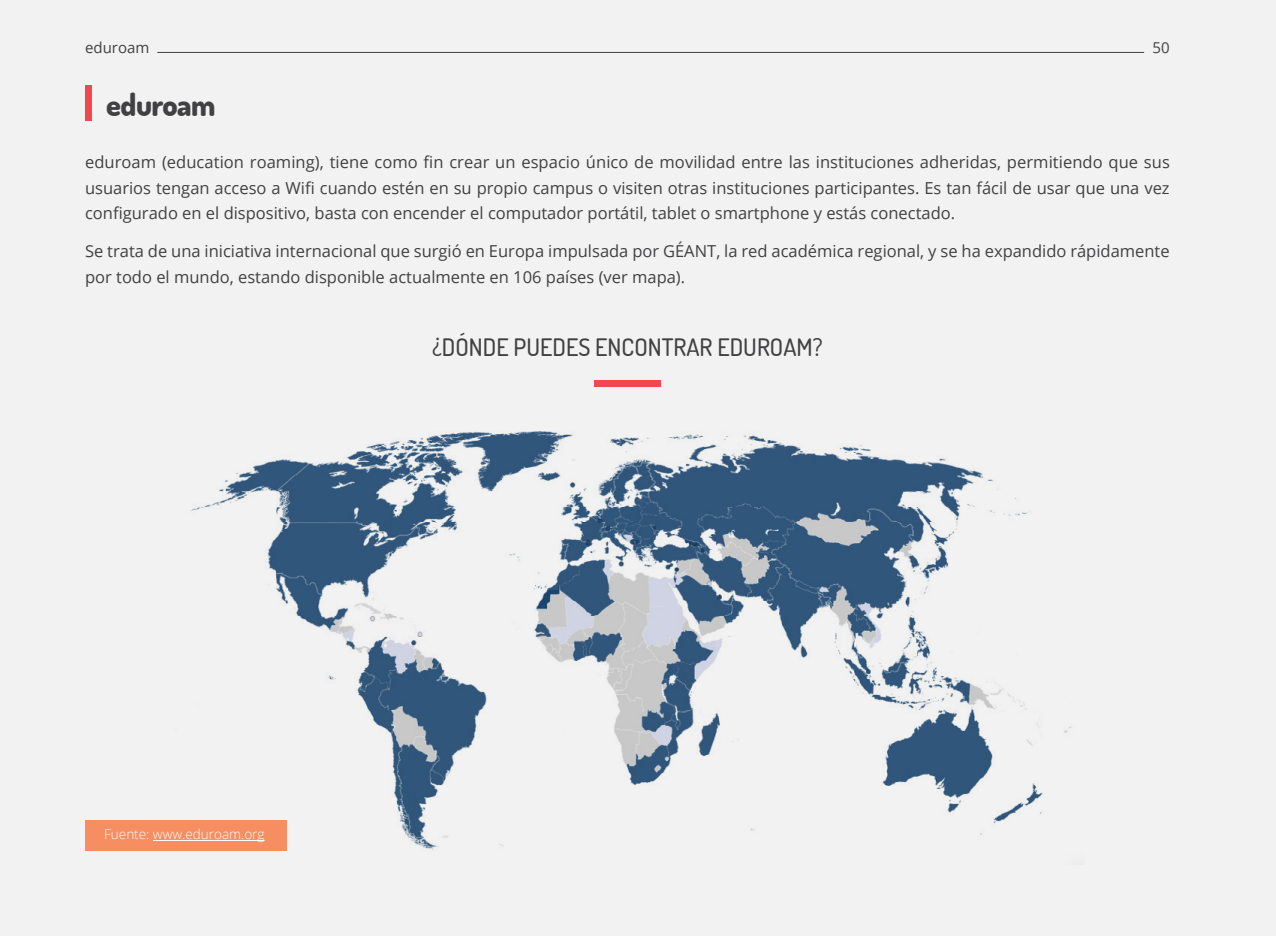
<style>
.page{position:relative;width:1276px;height:936px;background:#fff}
.page>*{position:absolute;margin:0;border:0;box-sizing:border-box;transform-origin:0 0}
.t1{font:800 30px "Dosis";letter-spacing:-.02em;color:#414042}
.t2{font:500 24px "Dosis";color:#414042}
.t3{font:16.5px/25.5px "Open Sans";color:#414042;text-align:justify}
.t4{font:15px "Open Sans";color:#414042}
.t5{font:300 13.5px "Open Sans";color:#fff}
</style>
<div class="page">
<div style="left:0;top:0;width:1276px;height:935px;background:#f2f2f2"></div>
<img style="left:171px;top:431px;width:901px;height:420px">
<div style="left:85px;top:820px;width:202px;height:30px;background:#f78e61"></div>
<div style="left:85px;top:85px;width:6px;height:35px;background:#ef484f"></div>
<div style="left:594px;top:380px;width:67px;height:6px;background:#ef484f"></div>
<hr style="left:153px;top:840px;width:111px;height:1px;background:#fff">
<hr style="left:157px;top:52px;width:987px;height:1px;background:#414042">
<p class="t4" style="left:85px;top:37px;width:66px">eduroam</p>
<p class="t4" style="left:1152px;top:37px;width:19px">50</p>
<h1 class="t1" style="left:106px;top:84px;width:111px">eduroam</h1>
<p class="t3" style="left:85px;top:149px;width:1086px">eduroam (education roaming), tiene como fin crear un espacio único de movilidad entre las instituciones adheridas, permitiendo que sus usuarios tengan acceso a Wifi cuando estén en su propio campus o visiten otras instituciones participantes. Es tan fácil de usar que una vez configurado en el dispositivo, basta con encender el computador portátil, tablet o smartphone y estás conectado.</p>
<p class="t3" style="left:85px;top:238px;width:1086px">Se trata de una iniciativa internacional que surgió en Europa impulsada por GÉANT, la red académica regional, y se ha expandido rápidamente por todo el mundo, estando disponible actualmente en 106 países (ver mapa).</p>
<h2 class="t2" style="left:432px;top:330px;width:392px">¿DÓNDE PUEDES ENCONTRAR EDUROAM?</h2>
<p class="t5" style="left:104px;top:825px;width:162px">Fuente: www.eduroam.org</p>
</div>
